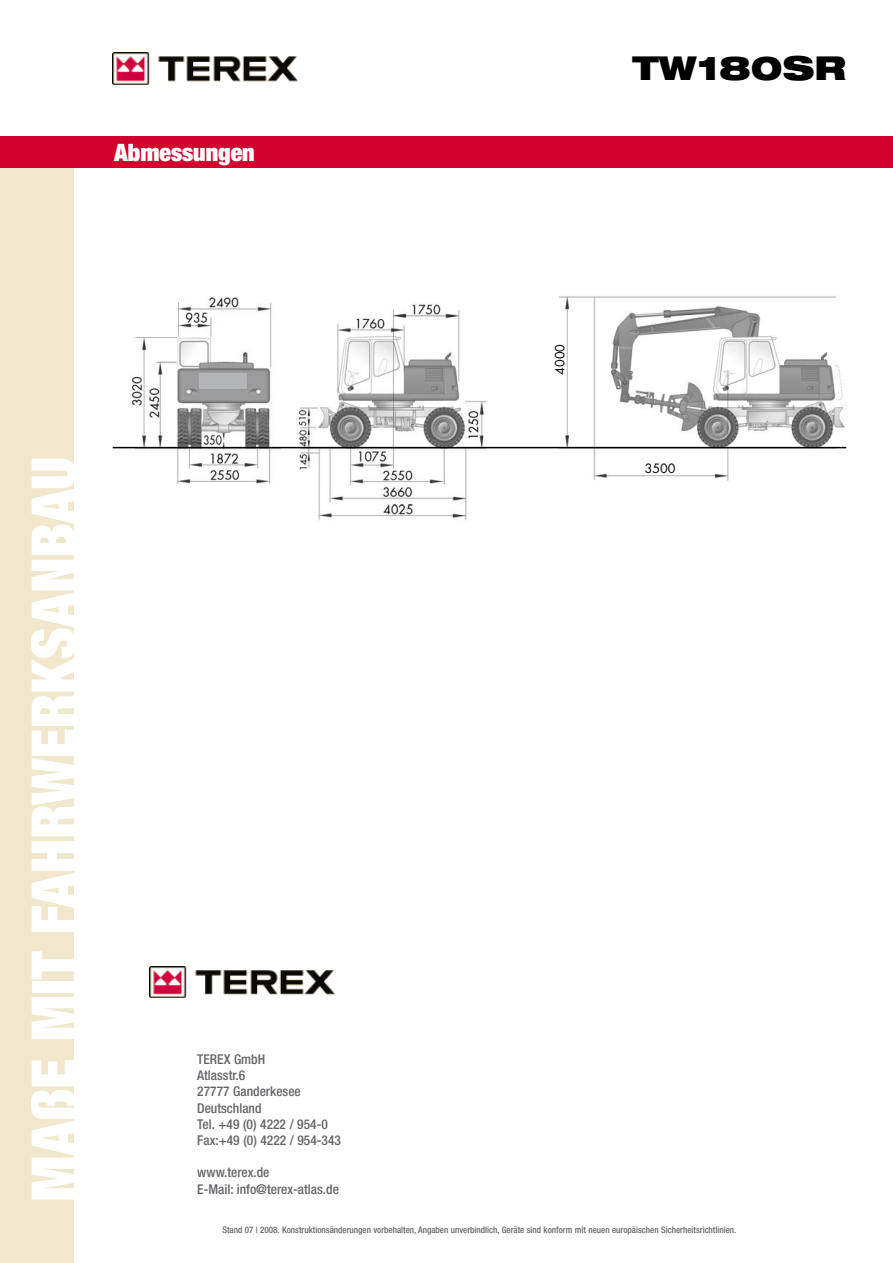
<style>
.page{position:relative;width:893px;height:1263px;background:#fff}
.page>*{position:absolute;margin:0;border:0;box-sizing:border-box;transform-origin:0 0}
.t1{font:900 expanded 60px "Helvetica Neue";color:#fff}
.t2{font:900 expanded 33px "Helvetica Neue LT Pro";color:#000}
.t3{font:900 expanded 24px "Helvetica Neue";color:#fff}
.t4{font:500 condensed 13.5px/16.2px "Helvetica Neue";color:#646567}
.t5{font:12.45px "Futura";color:#000}
.t6{font:500 condensed 9px "Helvetica Neue";color:#646567}
</style>
<div class="page">
<img style="left:130px;top:297px;width:371px;height:224px">
<div style="left:199px;top:374px;width:48px;height:15px;background:#b4b5b7"></div>
<img style="left:552px;top:296px;width:294px;height:184px">
<div style="left:0;top:168px;width:73px;height:1095px;background:#f1e7cc"></div>
<img style="left:150px;top:966px;width:185px;height:32px">
<img style="left:113px;top:53px;width:185px;height:31px">
<hr style="left:113px;top:447px;width:733px;height:1px;background:#000">
<div style="left:0;top:136px;width:893px;height:32px;background:#d1002d"></div>
<h3 class="t3" style="left:114px;top:137px;width:142px">Abmessungen</h3>
<h2 class="t2" style="left:632px;top:47px;width:215px">TW180SR</h2>
<h1 class="t1" style="left:15px;top:1202px;width:747px;rotate:-90deg">MAßE mit Fahrwerksanbau</h1>
<h3 class="t5" style="left:551px;top:375px;width:32px;rotate:-90deg">4000</h3>
<h3 class="t5" style="left:645px;top:460px;width:32px">3500</h3>
<h3 class="t4" style="left:197px;top:1051px;width:145px">TEREX GmbH<br>Atlasstr.6<br>27777 Ganderkesee<br>Deutschland<br>Tel. +49 (0) 4222 / 954-0<br>Fax:+49 (0) 4222 / 954-343</h3>
<h3 class="t4" style="left:197px;top:1164px;width:74px">www.terex.de</h3>
<h3 class="t4" style="left:197px;top:1180px;width:143px">E-Mail: info@terex-atlas.de</h3>
<p class="t6" style="left:222px;top:1225px;width:515px">Stand 07 | 2008. Konstruktionsänderungen vorbehalten, Angaben unverbindlich, Geräte sind konform mit neuen europäischen Sicherheitsrichtlinien.</p>
</div>
